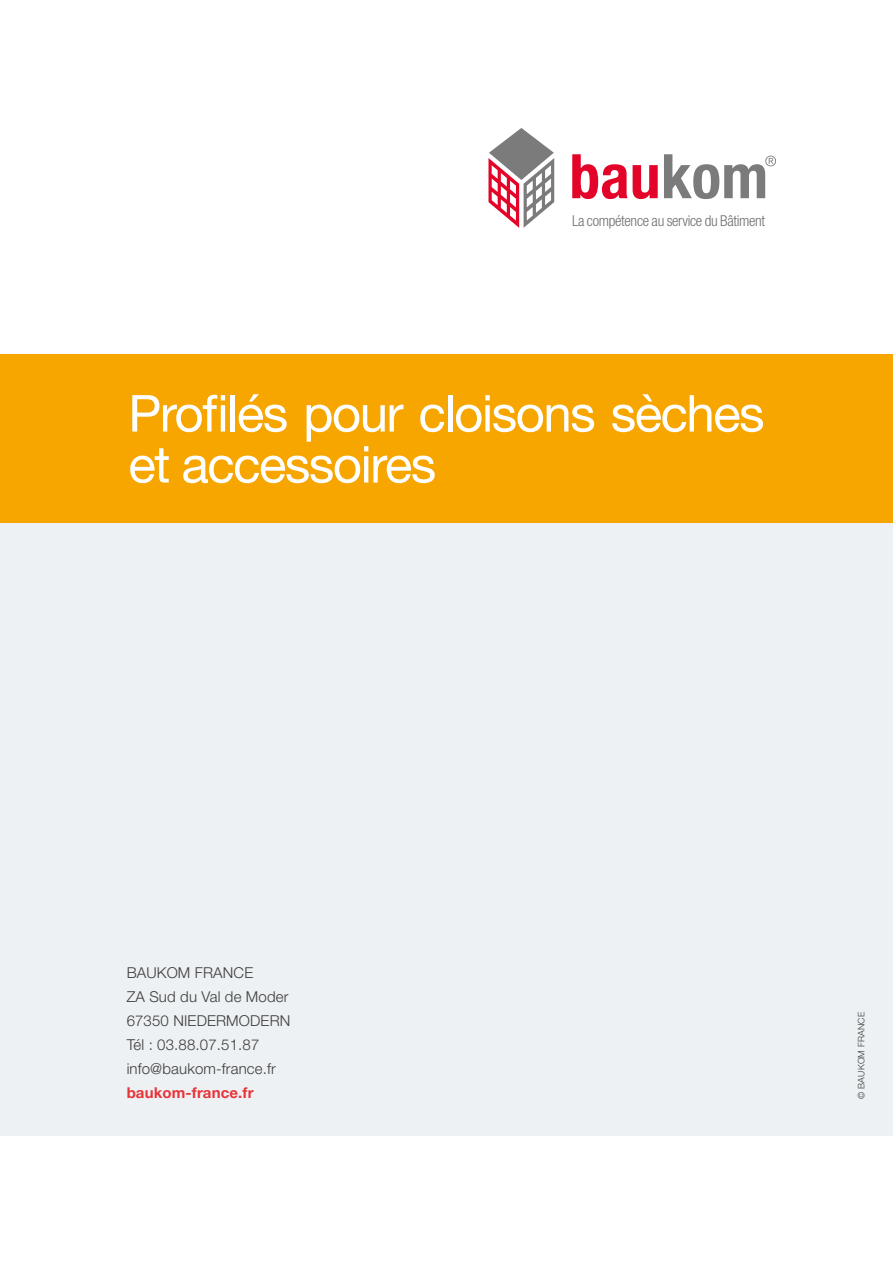
<style>
.page{position:relative;width:893px;height:1263px;background:#fff}
.page>*{position:absolute;margin:0;border:0;box-sizing:border-box;transform-origin:0 0}
.t1{font:700 condensed 61.5px "Helvetica Neue LT Std";color:#e4042a}
.t2{font:51px/51px "Helvetica Neue LT Pro";letter-spacing:-.03em;color:#fff}
.t3{font:300 15px/24px "Helvetica Neue LT Pro";letter-spacing:.01em;color:#3c3c3b}
.t4{font:300 condensed 15px "Helvetica Neue LT Std";letter-spacing:-.02em;color:#706f6f}
.t5{font:700 15px "Helvetica Neue LT Pro";letter-spacing:.01em;color:#e73439}
.t6{font:300 9px "Helvetica Neue LT Pro";letter-spacing:.02em;color:#3c3c3b}
.s1{color:#7c7b7b}
</style>
<div class="page">
<div style="left:0;top:511px;width:893px;height:624px;background:#edf1f3"></div>
<div style="left:0;top:355px;width:893px;height:168px;background:#f7a600"></div>
<svg style="left:765px;top:156px;width:11px;height:10px"></svg>
<svg style="left:488px;top:128px;width:66px;height:100px"></svg>
<h1 class="t1" style="left:569px;top:139px;width:200px">bau<span class="s1">kom</span></h1>
<p class="t4" style="left:572px;top:212px;width:195px">La compétence au service du Bâtiment</p>
<h2 class="t2" style="left:128px;top:387px;width:638px">Profilés pour cloisons sèches et accessoires</h2>
<p class="t3" style="left:127px;top:960px;width:165px">BAUKOM FRANCE<br>ZA Sud du Val de Moder<br>67350 NIEDERMODERN<br>Tél : 03.88.07.51.87 info@baukom-france.fr</p>
<p class="t5" style="left:127px;top:1083px;width:128px">baukom-france.fr</p>
<p class="t6" style="left:856px;top:1099px;width:89px;rotate:-90deg">© BAUKOM FRANCE</p>
</div>
